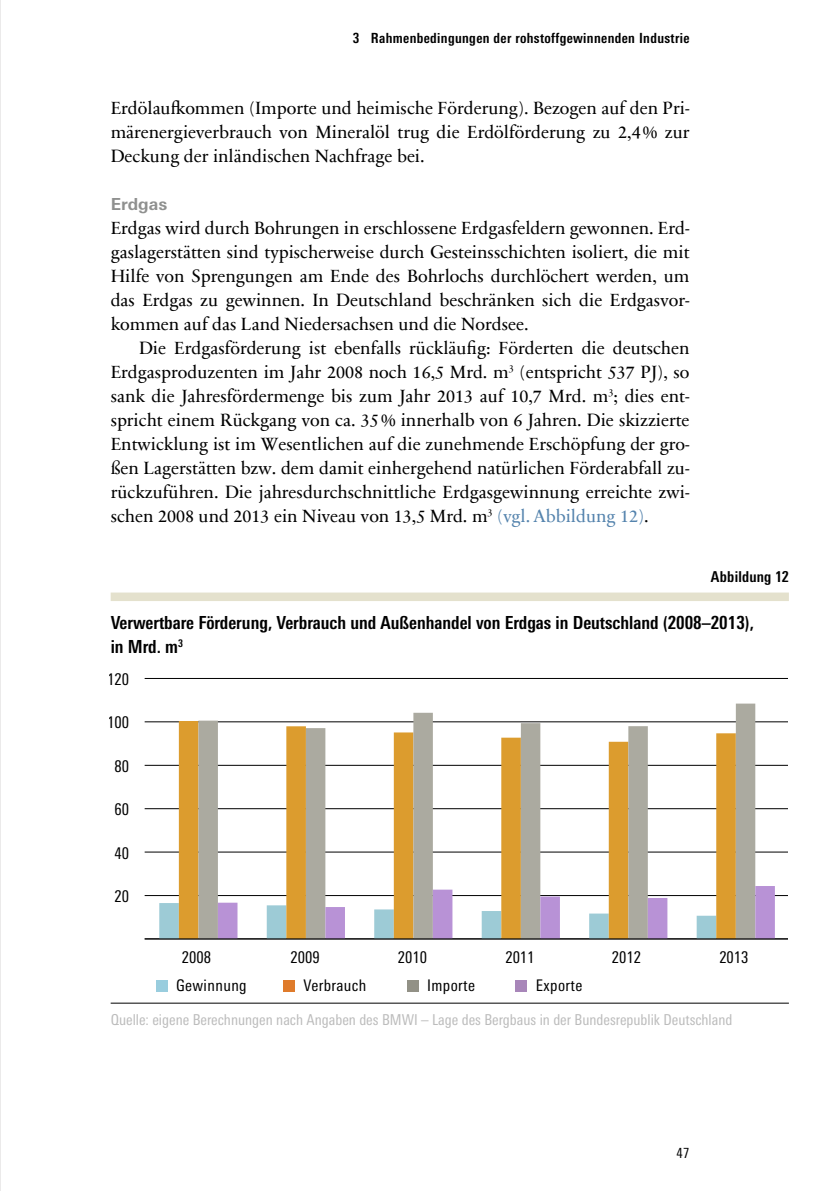
<style>
.page{position:relative;width:840px;height:1191px;background:#fff}
.page>*{position:absolute;margin:0;border:0;box-sizing:border-box;transform-origin:0 0}
.t1{font:18px/24px "Sabon Next Com";color:#000;text-align:justify}
.t2{font:700 condensed 18px/24px "Univers Next Pro";color:#000}
.t3{font:700 16.6px "Univers Next Pro";color:#8f908f}
.t4{font:condensed 16.2px "Univers Next Pro";color:#000}
.t5{font:condensed 16px "Univers Next Pro";letter-spacing:.025em;color:#000}
.t6{font:condensed 15px "Univers Next Pro";color:#bcbcbc}
.t7{font:700 condensed 15px "Univers Next Pro";letter-spacing:.015em;color:#000}
.t8{font:700 condensed 14px "Univers Next Pro";letter-spacing:.025em;color:#000}
.t9{font:condensed 14px "Univers Next Pro";color:#000}
.s1{color:#5483ad}
</style>
<div class="page">
<hr style="left:0;top:0;width:1px;height:1191px;background:#d8d7d7">
<div style="left:111px;top:592px;width:677px;height:9px;background:#e4e1cd"></div>
<hr style="left:111px;top:1002px;width:677px;height:1px;background:#000">
<div style="left:156px;top:979px;width:11px;height:12px;background:#99cdde"></div>
<div style="left:283px;top:979px;width:11px;height:12px;background:#df7b2b"></div>
<div style="left:407px;top:979px;width:11px;height:12px;background:#929186"></div>
<div style="left:515px;top:979px;width:11px;height:12px;background:#a886b9"></div>
<hr style="left:144px;top:938px;width:643px;height:1px;background:#000">
<hr style="left:144px;top:895px;width:643px;height:1px;background:#000">
<hr style="left:144px;top:851px;width:643px;height:1px;background:#000">
<hr style="left:144px;top:808px;width:643px;height:1px;background:#000">
<hr style="left:144px;top:765px;width:643px;height:1px;background:#000">
<hr style="left:144px;top:721px;width:643px;height:1px;background:#000">
<hr style="left:144px;top:678px;width:643px;height:1px;background:#000">
<div style="left:179px;top:721px;width:19px;height:165px;background:#dc9c2e"></div>
<svg style="left:198px;top:703px;width:556px;height:183px"></svg>
<svg style="left:159px;top:886px;width:615px;height:52px"></svg>
<p class="t8" style="left:352px;top:30px;width:338px">3 Rahmenbedingungen der rohstoffgewinnenden Industrie</p>
<p class="t1" style="left:111px;top:95px;width:580px">Erdölaufkommen (Importe und heimische Förderung). Bezogen auf den Pri&shy;märenergieverbrauch von Mineralöl trug die Erdölförderung zu 2,4% zur Deckung der inländischen Nachfrage bei.</p>
<p class="t3" style="left:111px;top:194px;width:58px">Erdgas</p>
<p class="t1" style="left:111px;top:215px;width:580px">Erdgas wird durch Bohrungen in erschlossene Erdgasfeldern gewonnen. Erd&shy;gaslagerstätten sind typischerweise durch Gesteinsschichten isoliert, die mit Hilfe von Sprengungen am Ende des Bohrlochs durchlöchert werden, um das Erdgas zu gewinnen. In Deutschland beschränken sich die Erdgasvor&shy;kommen auf das Land Niedersachsen und die Nordsee.</p>
<p class="t1" style="left:111px;top:335px;width:580px;text-indent:28px">Die Erdgasförderung ist ebenfalls rückläufig: Förderten die deutschen Erdgasproduzenten im Jahr 2008 noch 16,5 Mrd. m<sup>3</sup> (entspricht 537 PJ), so sank die Jahresfördermenge bis zum Jahr 2013 auf 10,7 Mrd. m<sup>3</sup>; dies ent&shy;spricht einem Rückgang von ca. 35% innerhalb von 6 Jahren. Die skizzierte Entwicklung ist im Wesentlichen auf die zunehmende Erschöpfung der gro&shy;ßen Lagerstätten bzw. dem damit einhergehend natürlichen Förderabfall zu&shy;rückzuführen. Die jahresdurchschnittliche Erdgasgewinnung erreichte zwi&shy;schen 2008 und 2013 ein Niveau von 13,5 Mrd. m<sup>3</sup> <span class="s1">(vgl. Abbildung 12)</span>.</p>
<p class="t7" style="left:710px;top:568px;width:79px">Abbildung 12</p>
<p class="t2" style="left:111px;top:610px;width:644px">Verwertbare Förderung, Verbrauch und Außenhandel von Erdgas in Deutschland (2008–2013), in Mrd. m<sup>3</sup></p>
<p class="t4" style="left:107px;top:669px;width:23px">120</p>
<p class="t4" style="left:107px;top:713px;width:23px">100</p>
<p class="t4" style="left:114px;top:756px;width:16px">80</p>
<p class="t4" style="left:114px;top:800px;width:16px">60</p>
<p class="t4" style="left:114px;top:843px;width:16px">40</p>
<p class="t4" style="left:114px;top:886px;width:16px">20</p>
<p class="t4" style="left:182px;top:948px;width:31px">2008</p>
<p class="t4" style="left:290px;top:948px;width:31px">2009</p>
<p class="t4" style="left:398px;top:948px;width:31px">2010</p>
<p class="t4" style="left:505px;top:948px;width:31px">2011</p>
<p class="t4" style="left:611px;top:948px;width:31px">2012</p>
<p class="t4" style="left:719px;top:948px;width:31px">2013</p>
<p class="t5" style="left:176px;top:976px;width:72px">Gewinnung</p>
<p class="t5" style="left:303px;top:976px;width:64px">Verbrauch</p>
<p class="t5" style="left:427px;top:976px;width:49px">Importe</p>
<p class="t5" style="left:535px;top:976px;width:48px">Exporte</p>
<p class="t6" style="left:111px;top:1011px;width:623px">Quelle: eigene Berechnungen nach Angaben des BMWI – Lage des Bergbaus in der Bundesrepublik Deutschland</p>
<p class="t9" style="left:676px;top:1145px;width:15px">47</p>
</div>
